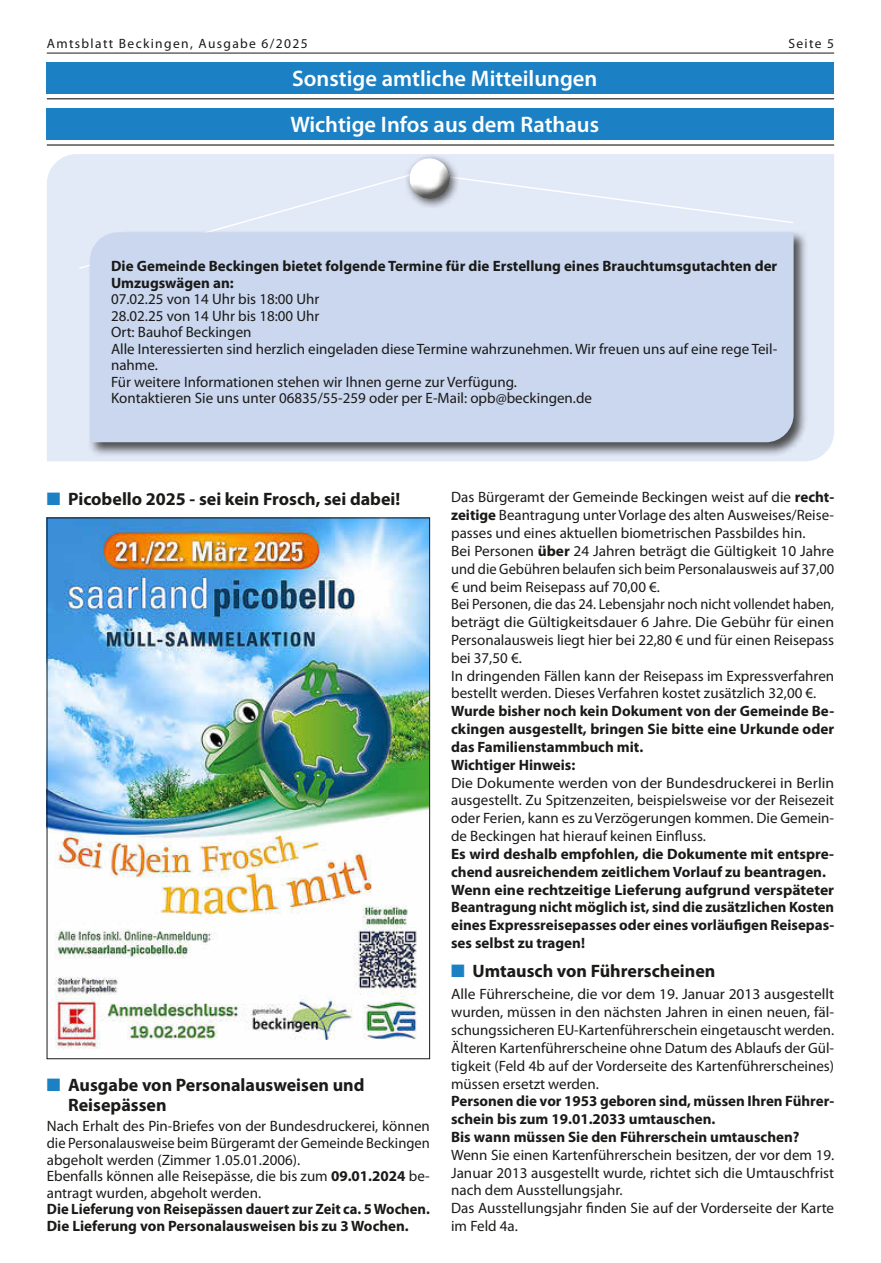
<style>
.page{position:relative;width:881px;height:1263px;background:#fff}
.page>*{position:absolute;margin:0;border:0;box-sizing:border-box;transform-origin:0 0}
.t1{font:600 22.5px/46.2px "Myriad Pro";color:#fff}
.t2{font:700 18px/19.5px "Myriad Pro";color:#1a1a18}
.t3{font:15px/17.9px "Myriad Pro";color:#1a1a18}
.t4{font:700 15px/17.9px "Myriad Pro";color:#1a1a18}
.t5{font:15px/17.9px "Myriad Pro";color:#1a1a18;text-align:justify;scale:1.05 1}
.t6{font:13.5px "Myriad Pro";letter-spacing:.1em;color:#1a1a18}
.s1{color:#1c81c4}
.s2{font-weight:700}
</style>
<div class="page">
<hr style="left:47px;top:53px;width:786px;height:1px;background:#1a1a18">
<img style="left:49px;top:520px;width:378px;height:529px">
<div style="left:47px;top:62px;width:786px;height:32px;background:#1c81c4"></div>
<hr style="left:47px;top:98px;width:786px;height:1px;background:#1a1a18">
<div style="left:47px;top:108px;width:786px;height:32px;background:#1c81c4"></div>
<hr style="left:47px;top:144px;width:786px;height:2px;background:#1a1a18">
<div style="left:47px;top:154px;width:786px;height:307px;background:#e2e9f7"></div>
<div style="left:78px;top:171px;width:716px;height:99px;background:#e2e9f7"></div>
<div style="left:87px;top:230px;width:720px;height:227px;background:#1a1a18;opacity:.75"></div>
<div style="left:90px;top:232px;width:703px;height:210px;background:#cad7ef"></div>
<div style="left:404px;top:153px;width:56px;height:57px;background:#1a1a18;opacity:.75"></div>
<div style="left:398px;top:147px;width:57px;height:48px;background:#fff;opacity:.75"></div>
<div style="left:403px;top:162px;width:57px;height:37px;background:#1a1a18;opacity:.75"></div>
<p class="t6" style="left:47px;top:35px;width:262px">Amtsblatt Beckingen, Ausgabe 6/2025</p>
<p class="t6" style="left:788px;top:35px;width:47px">Seite 5</p>
<h1 class="t1" style="left:290px;top:55px;width:310px">Sonstige amtliche Mitteilungen<br>Wichtige Infos aus dem Rathaus</h1>
<p class="t4" style="left:111px;top:257px;width:667px;line-height:16.5px">Die Gemeinde Beckingen bietet folgende Termine für die Erstellung eines Brauchtumsgutachten der<br>Umzugswägen an:</p>
<p class="t3" style="left:111px;top:290px;width:667px;line-height:16.5px">07.02.25 von 14 Uhr bis 18:00 Uhr<br>28.02.25 von 14 Uhr bis 18:00 Uhr<br>Ort: Bauhof Beckingen<br>Alle Interessierten sind herzlich eingeladen diese Termine wahrzunehmen. Wir freuen uns auf eine rege Teil&shy;nahme.<br>Für weitere Informationen stehen wir Ihnen gerne zur Verfügung.<br>Kontaktieren Sie uns unter 06835/55-259 oder per E-Mail: opb@beckingen.de</p>
<p class="t2" style="left:47px;top:488px;width:355px"><span class="s1">■</span> Picobello 2025 - sei kein Frosch, sei dabei!</p>
<p class="t2" style="left:68px;top:1075px;width:298px;text-indent:-21px"><span class="s1">■</span> Ausgabe von Personalausweisen und<br>Reisepässen</p>
<p class="t3" style="left:47px;top:1118px;width:384px;line-height:16.5px">Nach Erhalt des Pin-Briefes von der Bundesdruckerei, können die Personalausweise beim Bürgeramt der Gemeinde Beckingen abgeholt werden (Zimmer 1.05.01.2006).<br>Ebenfalls können alle Reisepässe, die bis zum <span class="s2">09.01.2024</span> be&shy;antragt wurden, abgeholt werden.</p>
<p class="t4" style="left:47px;top:1200px;width:384px;line-height:16.5px">Die Lieferung von Reisepässen dauert zur Zeit ca. 5 Wochen.<br>Die Lieferung von Personalausweisen bis zu 3 Wochen.</p>
<p class="t3" style="left:451px;top:488px;width:384px">Das Bürgeramt der Gemeinde Beckingen weist auf die <span class="s2">recht&shy;zeitige</span> Beantragung unter Vorlage des alten Ausweises/Reise&shy;passes und eines aktuellen biometrischen Passbildes hin.<br>Bei Personen <span class="s2">über</span> 24 Jahren beträgt die Gültigkeit 10 Jahre und die Gebühren belaufen sich beim Personalausweis auf 37,00 € und beim Reisepass auf 70,00 €.<br>Bei Personen, die das 24. Lebensjahr noch nicht vollendet haben, beträgt die Gültigkeitsdauer 6 Jahre. Die Gebühr für einen Personalausweis liegt hier bei 22,80 € und für einen Reisepass bei 37,50 €.<br>In dringenden Fällen kann der Reisepass im Expressverfahren bestellt werden. Dieses Verfahren kostet zusätzlich 32,00 €.</p>
<p class="t4" style="left:451px;top:702px;width:384px">Wurde bisher noch kein Dokument von der Gemeinde Be&shy;ckingen ausgestellt, bringen Sie bitte eine Urkunde oder das Familienstammbuch mit.<br>Wichtiger Hinweis:</p>
<p class="t5" style="left:451px;top:773px;width:366px">Die Dokumente werden von der Bundesdruckerei in Berlin ausgestellt. Zu Spitzenzeiten, beispielsweise vor der Reisezeit oder Ferien, kann es zu Verzögerungen kommen. Die Gemein&shy;de Beckingen hat hierauf keinen Einfluss.</p>
<p class="t4" style="left:451px;top:844px;width:384px">Es wird deshalb empfohlen, die Dokumente mit entspre&shy;chend ausreichendem zeitlichem Vorlauf zu beantragen.<br>Wenn eine rechtzeitige Lieferung aufgrund verspäteter Beantragung nicht möglich ist, sind die zusätzlichen Kosten eines Expressreisepasses oder eines vorläufigen Reisepas&shy;ses selbst zu tragen!</p>
<p class="t2" style="left:451px;top:961px;width:266px"><span class="s1">■</span> Umtausch von Führerscheinen</p>
<p class="t3" style="left:451px;top:985px;width:384px;text-align:justify">Alle Führerscheine, die vor dem 19. Januar 2013 ausgestellt wurden, müssen in den nächsten Jahren in einen neuen, fäl&shy;schungssicheren EU-Kartenführerschein eingetauscht werden.<br>Älteren Kartenführerscheine ohne Datum des Ablaufs der Gül&shy;tigkeit (Feld 4b auf der Vorderseite des Kartenführerscheines) müssen ersetzt werden.</p>
<p class="t4" style="left:451px;top:1092px;width:384px">Personen die vor 1953 geboren sind, müssen Ihren Führer&shy;schein bis zum 19.01.2033 umtauschen.<br>Bis wann müssen Sie den Führerschein umtauschen?</p>
<p class="t3" style="left:451px;top:1145px;width:384px">Wenn Sie einen Kartenführerschein besitzen, der vor dem 19.<br>Januar 2013 ausgestellt wurde, richtet sich die Umtauschfrist nach dem Ausstellungsjahr.<br>Das Ausstellungsjahr finden Sie auf der Vorderseite der Karte im Feld 4a.</p>
</div>
